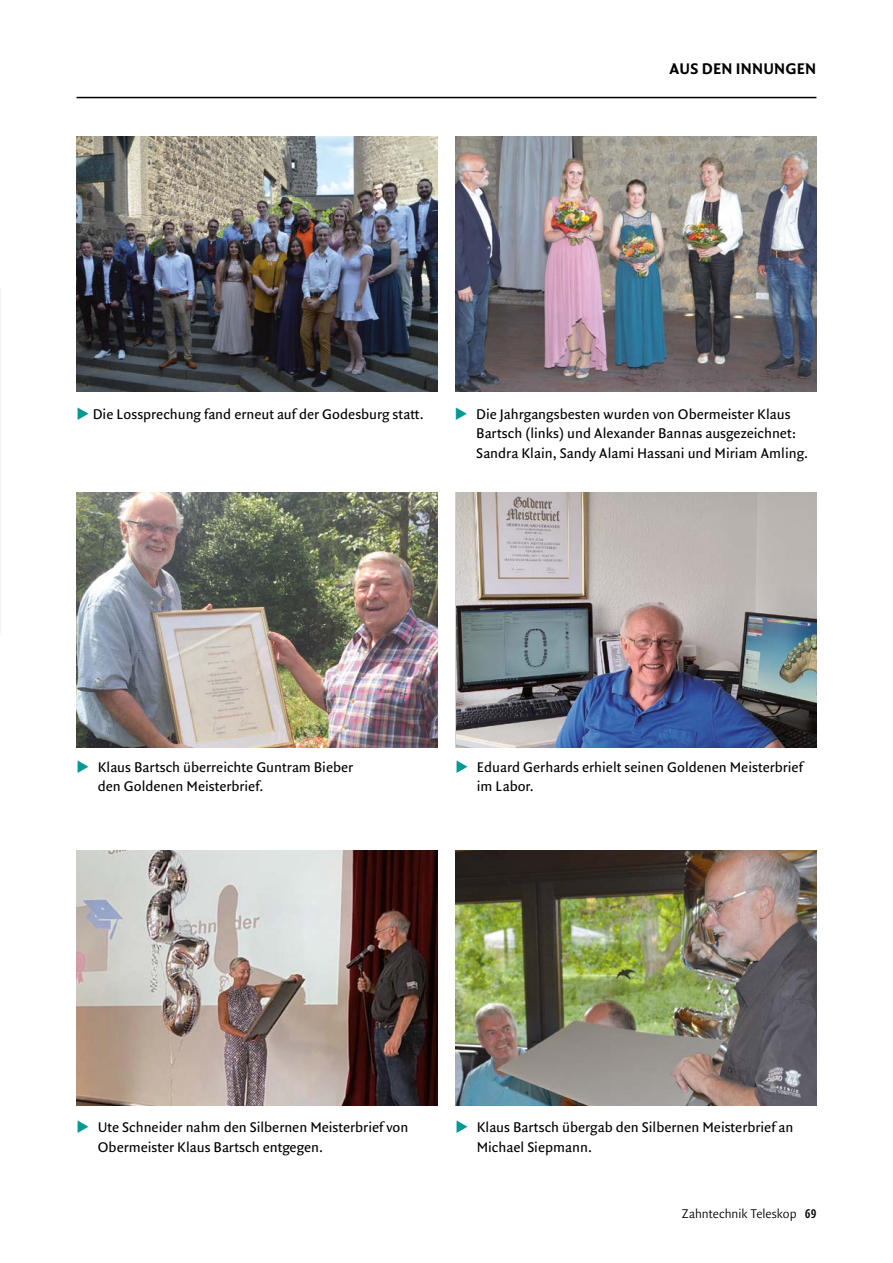
<style>
.page{position:relative;width:893px;height:1263px;background:#fff}
.page>*{position:absolute;margin:0;border:0;box-sizing:border-box;transform-origin:0 0}
.t1{font:16.5px "Quadraat Sans OT Bld";letter-spacing:.01em;color:#000}
.t2{font:15px/19.5px "Quadraat Sans OT";color:#000}
.t3{font:300 13.5px "Quadraat Sans OT";color:#000}
.s1{color:#009a93}
.s2{font-family:"Quadraat Sans OT Bld";font-weight:400}
</style>
<div class="page">
<hr style="left:77px;top:97px;width:739px;height:1px;background:#000">
<img style="left:455px;top:850px;width:361px;height:256px">
<img style="left:0;top:288px;width:1px;height:345px">
<img style="left:77px;top:136px;width:360px;height:255px">
<img style="left:455px;top:136px;width:361px;height:255px">
<img style="left:77px;top:493px;width:360px;height:255px">
<img style="left:456px;top:493px;width:360px;height:255px">
<img style="left:77px;top:850px;width:360px;height:256px">
<p class="t1" style="left:669px;top:57px;width:148px">AUS DEN INNUNGEN</p>
<p class="t2" style="left:77px;top:404px;width:349px"><span class="s1">◆</span> Die Lossprechung fand erneut auf der Godesburg statt.</p>
<p class="t2" style="left:476px;top:404px;width:333px;text-indent:-21px"><span class="s1">◆</span> Die Jahrgangsbesten wurden von Obermeister Klaus<br>Bartsch (links) und Alexander Bannas ausgezeichnet:<br>Sandra Klain, Sandy Alami Hassani und Miriam Amling.</p>
<p class="t2" style="left:98px;top:757px;width:257px;text-indent:-21px"><span class="s1">◆</span> Klaus Bartsch überreichte Guntram Bieber den Goldenen Meisterbrief.</p>
<p class="t2" style="left:477px;top:757px;width:328px;text-indent:-21px"><span class="s1">◆</span> Eduard Gerhards erhielt seinen Goldenen Meisterbrief im Labor.</p>
<p class="t2" style="left:98px;top:1118px;width:312px;text-indent:-21px"><span class="s1">◆</span> Ute Schneider nahm den Silbernen Meisterbrief von<br>Obermeister Klaus Bartsch entgegen.</p>
<p class="t2" style="left:477px;top:1118px;width:318px;text-indent:-21px"><span class="s1">◆</span> Klaus Bartsch übergab den Silbernen Meisterbrief an<br>Michael Siepmann.</p>
<p class="t3" style="left:682px;top:1204px;width:136px">Zahntechnik Teleskop <span class="s2">69</span></p>
</div>
